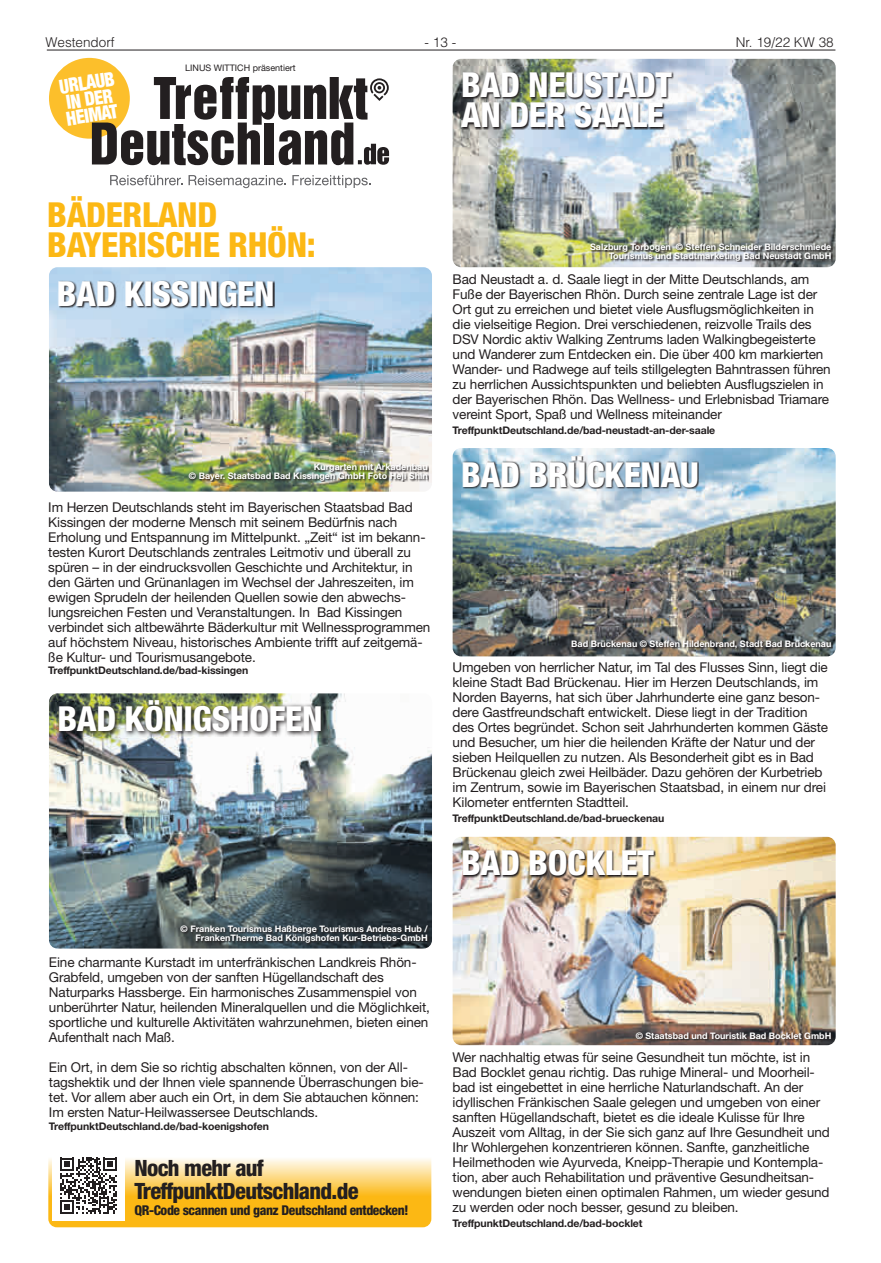
<style>
.page{position:relative;width:881px;height:1263px;background:#fff}
.page>*{position:absolute;margin:0;border:0;box-sizing:border-box;transform-origin:0 0}
.t1{font:800 condensed 34.5px/30px "Helvetica Neue LT";letter-spacing:-.01em;color:#fff}
.t2{font:800 condensed 34.5px/30px "Helvetica Neue LT";letter-spacing:-.01em;color:#fcb814}
.t3{font:800 condensed 22.5px/22.5px "Helvetica Neue LT";letter-spacing:-.03em;color:#231f20}
.t4{font:900 condensed 19.5px/16.5px "Helvetica Neue";color:#fff;scale:.9 1}
.t5{font:13.5px/15px "Helvetica Neue LT";letter-spacing:-.01em;color:#231f20}
.t6{font:800 condensed 13.5px "Helvetica Neue LT";letter-spacing:-.03em;color:#231f20}
.t7{font:300 13.5px "Helvetica LT";color:#231f20}
.t8{font:700 10.5px "Helvetica Neue LT";letter-spacing:-.01em;color:#231f20}
.t9{font:700 9px/9px "Helvetica Neue LT";color:#fff;text-align:right}
.t10{font:9px "Helvetica Neue LT";color:#231f20}
</style>
<div class="page">
<hr style="left:47px;top:50px;width:788px;height:1px;background:#231f20">
<div style="left:49px;top:58px;width:81px;height:81px;background:#fcbf2b;border-radius:50%"></div>
<svg style="left:110px;top:175px;width:72px;height:10px"></svg>
<svg style="left:188px;top:175px;width:98px;height:13px"></svg>
<svg style="left:292px;top:175px;width:79px;height:13px"></svg>
<svg style="left:92px;top:77px;width:297px;height:88px"></svg>
<svg style="left:48px;top:1144px;width:383px;height:83px"></svg>
<div style="left:53px;top:1148px;width:72px;height:73px;background:#fff"></div>
<svg style="left:60px;top:1157px;width:57px;height:57px"></svg>
<img style="left:49px;top:267px;width:383px;height:225px">
<img style="left:189px;top:464px;width:240px;height:18px">
<svg style="left:59px;top:281px;width:215px;height:28px"></svg>
<img style="left:452px;top:837px;width:383px;height:208px">
<svg style="left:636px;top:1033px;width:196px;height:8px"></svg>
<img style="left:463px;top:850px;width:192px;height:28px">
<img style="left:452px;top:448px;width:383px;height:208px">
<svg style="left:572px;top:641px;width:260px;height:9px"></svg>
<svg style="left:463px;top:456px;width:235px;height:33px"></svg>
<img style="left:452px;top:59px;width:383px;height:208px">
<img style="left:590px;top:244px;width:242px;height:18px">
<img style="left:461px;top:72px;width:212px;height:58px">
<img style="left:49px;top:693px;width:383px;height:255px">
<svg style="left:181px;top:926px;width:248px;height:18px"></svg>
<img style="left:56px;top:697px;width:271px;height:40px">
<p class="t7" style="left:45px;top:34px;width:71px">Westendorf</p>
<p class="t7" style="left:424px;top:34px;width:33px">- 13 -</p>
<p class="t7" style="left:735px;top:34px;width:99px">Nr. 19/22 KW 38</p>
<p class="t10" style="left:185px;top:63px;width:112px">LINUS WITTICH präsentiert</p>
<h3 class="t4" style="left:58px;top:78px;width:63px;rotate:-9deg">URLAUB<br>IN DER<br>HEIMAT</h3>
<h1 class="t1" style="left:461px;top:70px;width:212px">BAD NEUSTADT<br>AN DER SAALE</h1>
<h1 class="t2" style="left:47px;top:199px;width:270px">BÄDERLAND<br>BAYERISCHE RHÖN:</h1>
<h1 class="t1" style="left:57px;top:279px;width:219px">BAD KISSINGEN</h1>
<p class="t9" style="left:189px;top:462px;width:240px">Kurgarten mit Arkadenbau<br>© Bayer. Staatsbad Bad Kissingen GmbH Foto Heji Shin</p>
<p class="t5" style="left:48px;top:499px;width:383px">Im Herzen Deutschlands steht im Bayerischen Staatsbad Bad Kissingen der moderne Mensch mit seinem Bedürfnis nach Erholung und Entspannung im Mittelpunkt. „Zeit“ ist im bekann&shy;testen Kurort Deutschlands zentrales Leitmotiv und überall zu spüren – in der eindrucksvollen Geschichte und Architektur, in den Gärten und Grünanlagen im Wechsel der Jahreszeiten, im ewigen Sprudeln der heilenden Quellen sowie den abwechs&shy;lungsreichen Festen und Veranstaltungen. In Bad Kissingen verbindet sich altbewährte Bäderkultur mit Wellnessprogrammen auf höchstem Niveau, historisches Ambiente trifft auf zeitgemä&shy;ße Kultur- und Tourismusangebote.</p>
<p class="t8" style="left:48px;top:664px;width:201px">TreffpunktDeutschland.de/bad-kissingen</p>
<h1 class="t1" style="left:57px;top:703px;width:266px">BAD KÖNIGSHOFEN</h1>
<p class="t9" style="left:180px;top:924px;width:248px">© Franken Tourismus Haßberge Tourismus Andreas Hub /<br>FrankenTherme Bad Königshofen Kur-Betriebs-GmbH</p>
<p class="t5" style="left:49px;top:954px;width:382px">Eine charmante Kurstadt im unterfränkischen Landkreis Rhön-Grabfeld, umgeben von der sanften Hügellandschaft des Naturparks Hassberge. Ein harmonisches Zusammenspiel von unberührter Natur, heilenden Mineralquellen und die Möglichkeit, sportliche und kulturelle Aktivitäten wahrzunehmen, bieten einen Aufenthalt nach Maß.</p>
<p class="t5" style="left:49px;top:1059px;width:376px">Ein Ort, in dem Sie so richtig abschalten können, von der All&shy;tagshektik und der Ihnen viele spannende Überraschungen bie&shy;tet. Vor allem aber auch ein Ort, in dem Sie abtauchen können:<br>Im ersten Natur-Heilwassersee Deutschlands.</p>
<p class="t8" style="left:49px;top:1120px;width:221px">TreffpunktDeutschland.de/bad-koenigshofen</p>
<h2 class="t3" style="left:134px;top:1157px;width:225px">Noch mehr auf<br>TreffpunktDeutschland.de</h2>
<p class="t6" style="left:134px;top:1202px;width:276px">QR-Code scannen und ganz Deutschland entdecken!</p>
<p class="t9" style="left:589px;top:242px;width:243px">Salzburg Torbogen © Steffen Schneider Bilderschmiede<br>Tourismus und Stadtmarketing Bad Neustadt GmbH</p>
<p class="t5" style="left:452px;top:272px;width:379px">Bad Neustadt a. d. Saale liegt in der Mitte Deutschlands, am Fuße der Bayerischen Rhön. Durch seine zentrale Lage ist der Ort gut zu erreichen und bietet viele Ausflugsmöglichkeiten in die vielseitige Region. Drei verschiedenen, reizvolle Trails des DSV Nordic aktiv Walking Zentrums laden Walkingbegeisterte und Wanderer zum Entdecken ein. Die über 400 km markierten Wander- und Radwege auf teils stillgelegten Bahntrassen führen zu herrlichen Aussichtspunkten und beliebten Ausflugszielen in der Bayerischen Rhön. Das Wellness- und Erlebnisbad Triamare vereint Sport, Spaß und Wellness miteinander</p>
<p class="t8" style="left:452px;top:424px;width:264px">TreffpunktDeutschland.de/bad-neustadt-an-der-saale</p>
<h1 class="t1" style="left:461px;top:459px;width:239px">BAD BRÜCKENAU</h1>
<p class="t9" style="left:571px;top:639px;width:261px">Bad Brückenau © Steffen Hildenbrand, Stadt Bad Brückenau</p>
<p class="t5" style="left:452px;top:660px;width:377px">Umgeben von herrlicher Natur, im Tal des Flusses Sinn, liegt die kleine Stadt Bad Brückenau. Hier im Herzen Deutschlands, im Norden Bayerns, hat sich über Jahrhunderte eine ganz beson&shy;dere Gastfreundschaft entwickelt. Diese liegt in der Tradition des Ortes begründet. Schon seit Jahrhunderten kommen Gäste und Besucher, um hier die heilenden Kräfte der Natur und der sieben Heilquellen zu nutzen. Als Besonderheit gibt es in Bad Brückenau gleich zwei Heilbäder. Dazu gehören der Kurbetrieb im Zentrum, sowie im Bayerischen Staatsbad, in einem nur drei Kilometer entfernten Stadtteil.</p>
<p class="t8" style="left:452px;top:812px;width:213px">TreffpunktDeutschland.de/bad-brueckenau</p>
<h1 class="t1" style="left:461px;top:847px;width:194px">BAD BOCKLET</h1>
<p class="t9" style="left:635px;top:1031px;width:197px">© Staatsbad und Touristik Bad Bocklet GmbH</p>
<p class="t5" style="left:452px;top:1050px;width:378px">Wer nachhaltig etwas für seine Gesundheit tun möchte, ist in Bad Bocklet genau richtig. Das ruhige Mineral- und Moorheil&shy;bad ist eingebettet in eine herrliche Naturlandschaft. An der idyllischen Fränkischen Saale gelegen und umgeben von einer sanften Hügellandschaft, bietet es die ideale Kulisse für Ihre Auszeit vom Alltag, in der Sie sich ganz auf Ihre Gesundheit und Ihr Wohlergehen konzentrieren können. Sanfte, ganzheitliche Heilmethoden wie Ayurveda, Kneipp-Therapie und Kontempla&shy;tion, aber auch Rehabilitation und präventive Gesundheitsan&shy;wendungen bieten einen optimalen Rahmen, um wieder gesund zu werden oder noch besser, gesund zu bleiben.</p>
<p class="t8" style="left:452px;top:1217px;width:191px">TreffpunktDeutschland.de/bad-bocklet</p>
</div>
